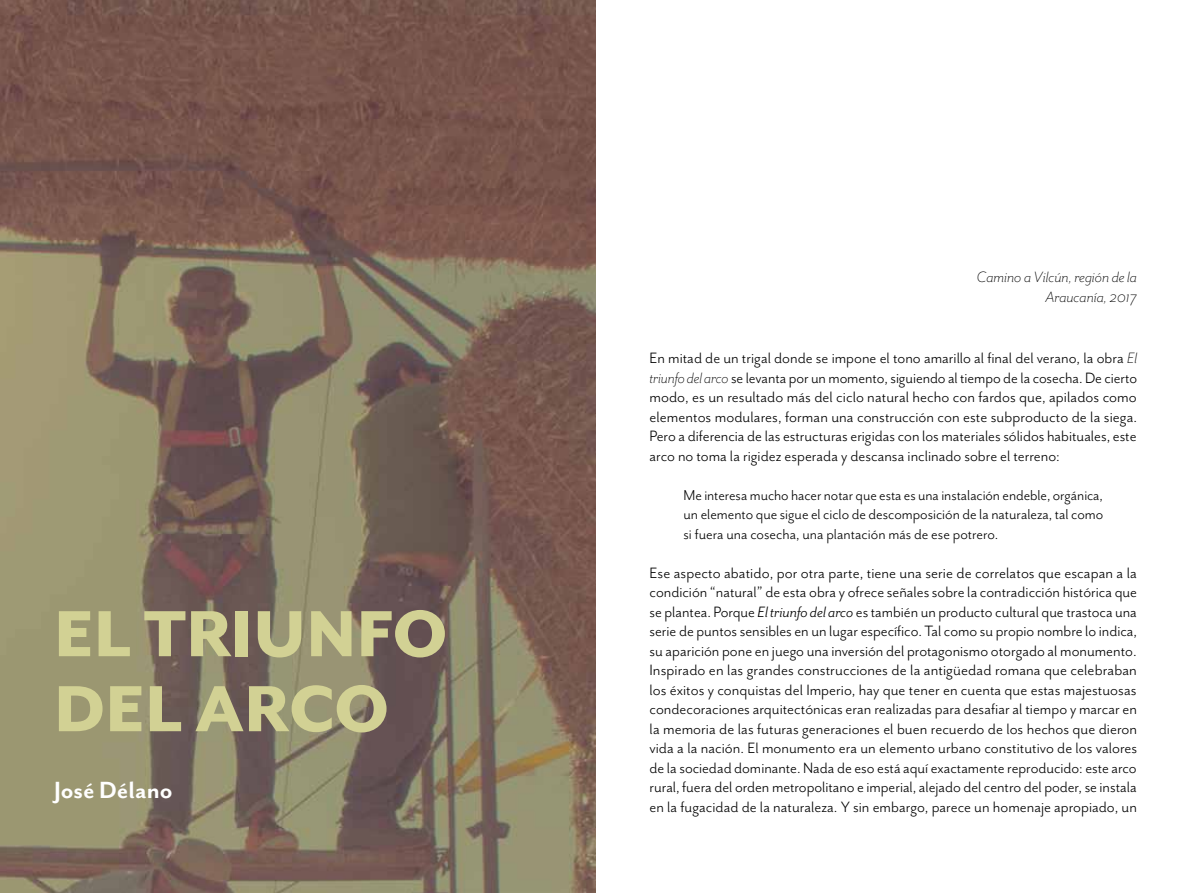
<style>
.page{position:relative;width:1191px;height:893px;background:#fff}
.page>*{position:absolute;margin:0;border:0;box-sizing:border-box;transform-origin:0 0}
.t1{font:800 75px/75px "Mr Eaves Mod OT";color:#d2d194}
.t2{font:700 27px "Mr Eaves San OT";color:#fff}
.t3{font:17.25px/19.5px "Mr Eaves San OT";color:#000;text-align:justify}
.t4{font:italic 300 17.25px/19.5px "Mr Eaves San OT";color:#000;text-align:right}
.t5{font:16.5px/19.5px "Mr Eaves San OT";color:#000;text-align:justify}
.s1{font-weight:300;font-style:italic}
.s2{font-style:italic}
</style>
<div class="page">
<img style="left:0;top:0;width:595px;height:893px">
<h1 class="t1" style="left:54px;top:595px;width:395px">EL TRIUNFO<br>DEL ARCO</h1>
<h2 class="t2" style="left:54px;top:774px;width:120px">José Délano</h2>
<p class="t4" style="left:976px;top:268px;width:162px">Camino a Vilcún, región de la<br>Araucanía, 2017</p>
<p class="t3" style="left:649px;top:348px;width:489px">En mitad de un trigal donde se impone el tono amarillo al final del verano, la obra <span class="s1">El triunfo del arco</span> se levanta por un momento, siguiendo al tiempo de la cosecha. De cierto modo, es un resultado más del ciclo natural hecho con fardos que, apilados como elementos modulares, forman una construcción con este subproducto de la siega.<br>Pero a diferencia de las estructuras erigidas con los materiales sólidos habituales, este arco no toma la rigidez esperada y descansa inclinado sobre el terreno:</p>
<p class="t5" style="left:683px;top:485px;width:421px">Me interesa mucho hacer notar que esta es una instalación endeble, orgánica, un elemento que sigue el ciclo de descomposición de la naturaleza, tal como si fuera una cosecha, una plantación más de ese potrero.</p>
<p class="t3" style="left:649px;top:563px;width:489px">Ese aspecto abatido, por otra parte, tiene una serie de correlatos que escapan a la condición “natural” de esta obra y ofrece señales sobre la contradicción histórica que se plantea. Porque <span class="s2">El triunfo del arco</span> es también un producto cultural que trastoca una serie de puntos sensibles en un lugar específico. Tal como su propio nombre lo indica, su aparición pone en juego una inversión del protagonismo otorgado al monumento.<br>Inspirado en las grandes construcciones de la antigüedad romana que celebraban los éxitos y conquistas del Imperio, hay que tener en cuenta que estas majestuosas condecoraciones arquitectónicas eran realizadas para desafiar al tiempo y marcar en la memoria de las futuras generaciones el buen recuerdo de los hechos que dieron vida a la nación. El monumento era un elemento urbano constitutivo de los valores de la sociedad dominante. Nada de eso está aquí exactamente reproducido: este arco rural, fuera del orden metropolitano e imperial, alejado del centro del poder, se instala en la fugacidad de la naturaleza. Y sin embargo, parece un homenaje apropiado, un</p>
</div>
